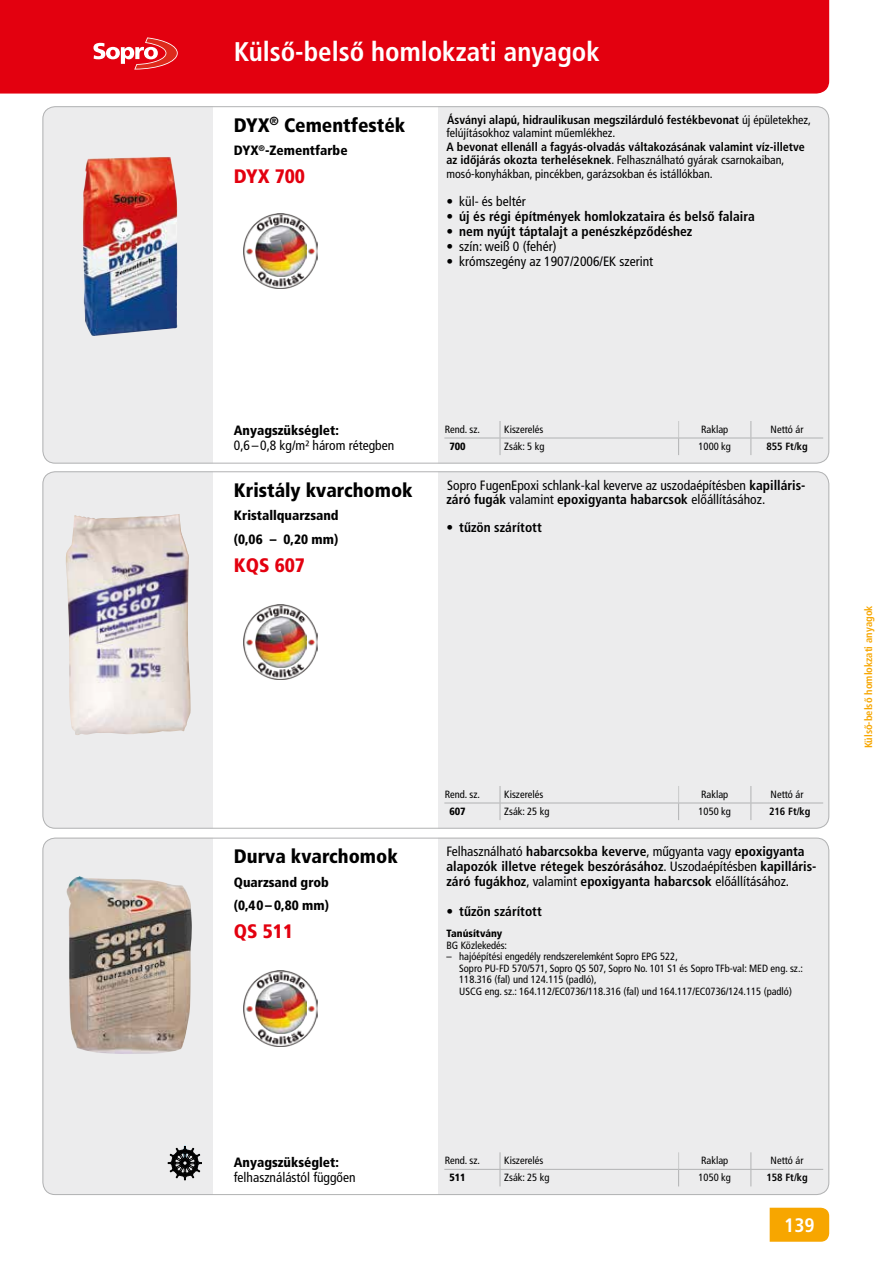
<style>
.page{position:relative;width:893px;height:1263px;background:#fff}
.page>*{position:absolute;margin:0;border:0;box-sizing:border-box;transform-origin:0 0}
.t1{font:700 condensed 27px "Sto Frutiger";color:#fff}
.t2{font:900 condensed 19.5px "Sto Frutiger";color:#000}
.t3{font:900 condensed 19.5px "Sto Frutiger";color:#e3000f}
.t4{font:700 condensed 19.5px "Sto Frutiger";color:#fff}
.t5{font:700 condensed 13.5px/14.9px "Sto Frutiger";color:#000}
.t6{font:condensed 13.5px/13.5px "Sto Frutiger";color:#000}
.t7{font:900 condensed 13.5px/23.5px "Sto Frutiger";color:#000}
.t8{font:700 condensed 12px/13.5px "Sto Frutiger";color:#000}
.t9{font:condensed 10.5px/11.6px "Sto Frutiger";color:#000}
.t10{font:700 condensed 10.5px "Sto Frutiger";color:#f7a600}
.t11{font:700 condensed 10.5px "Sto Frutiger";color:#000}
.t12{font:900 condensed 10.5px "Sto Frutiger";color:#000}
.s1{font-weight:400}
.s2{font-weight:700}
</style>
<div class="page">
<div style="left:0;top:0;width:829px;height:94px;background:#e3000f"></div>
<div style="left:770px;top:1208px;width:59px;height:34px;background:#f7a600"></div>
<svg style="left:93px;top:37px;width:85px;height:33px;background:#e8424a"></svg>
<div style="left:438px;top:838px;width:391px;height:357px;background:#ececed"></div>
<div style="left:43px;top:838px;width:170px;height:357px;background:#ececed"></div>
<img style="left:66px;top:876px;width:126px;height:178px">
<svg style="left:168px;top:1146px;width:34px;height:34px"></svg>
<svg style="left:500px;top:1152px;width:1px;height:34px"></svg>
<svg style="left:678px;top:1152px;width:1px;height:34px"></svg>
<svg style="left:750px;top:1152px;width:1px;height:34px"></svg>
<hr style="left:444px;top:1169px;width:56px;height:1px;background:#b1b2b3">
<hr style="left:500px;top:1169px;width:179px;height:1px;background:#b1b2b3">
<hr style="left:679px;top:1169px;width:72px;height:1px;background:#b1b2b3">
<hr style="left:751px;top:1169px;width:72px;height:1px;background:#b1b2b3">
<div style="left:438px;top:471px;width:391px;height:358px;background:#ececed"></div>
<div style="left:43px;top:471px;width:170px;height:358px;background:#ececed"></div>
<img style="left:66px;top:514px;width:125px;height:221px">
<svg style="left:500px;top:786px;width:1px;height:34px"></svg>
<svg style="left:678px;top:786px;width:1px;height:34px"></svg>
<svg style="left:750px;top:786px;width:1px;height:34px"></svg>
<hr style="left:444px;top:803px;width:56px;height:1px;background:#b1b2b3">
<hr style="left:500px;top:803px;width:179px;height:1px;background:#b1b2b3">
<hr style="left:679px;top:803px;width:72px;height:1px;background:#b1b2b3">
<hr style="left:751px;top:803px;width:72px;height:1px;background:#b1b2b3">
<div style="left:438px;top:106px;width:391px;height:357px;background:#ececed"></div>
<div style="left:43px;top:106px;width:170px;height:357px;background:#ececed"></div>
<svg style="left:500px;top:421px;width:1px;height:34px"></svg>
<svg style="left:678px;top:421px;width:1px;height:34px"></svg>
<svg style="left:750px;top:421px;width:1px;height:34px"></svg>
<hr style="left:444px;top:438px;width:56px;height:1px;background:#b1b2b3">
<hr style="left:500px;top:438px;width:179px;height:1px;background:#b1b2b3">
<hr style="left:679px;top:438px;width:72px;height:1px;background:#b1b2b3">
<hr style="left:751px;top:438px;width:72px;height:1px;background:#b1b2b3">
<img style="left:83px;top:157px;width:95px;height:179px">
<img style="left:243px;top:213px;width:75px;height:76px">
<img style="left:255px;top:226px;width:51px;height:51px">
<img style="left:243px;top:604px;width:75px;height:76px">
<img style="left:255px;top:616px;width:51px;height:51px">
<img style="left:243px;top:970px;width:75px;height:76px">
<img style="left:255px;top:983px;width:51px;height:51px">
<h1 class="t1" style="left:234px;top:35px;width:367px">Külső-belső homlokzati anyagok</h1>
<h2 class="t2" style="left:234px;top:113px;width:173px">DYX<sup>®</sup> Cementfesték</h2>
<p class="t7" style="left:234px;top:139px;width:115px">DYX<sup>®</sup>-Zementfarbe</p>
<h2 class="t3" style="left:234px;top:165px;width:73px">DYX 700</h2>
<p class="t8" style="left:446px;top:113px;width:366px">Ásványi alapú, hidraulikusan megszilárduló festékbevonat <span class="s1">új épületekhez, felújításokhoz valamint műemlékhez.</span></p>
<p class="t8" style="left:446px;top:140px;width:360px">A bevonat ellenáll a fagyás-olvadás váltakozásának valamint víz-illetve az időjárás okozta terheléseknek<span class="s1">. Felhasználható gyárak csarnokaiban, mosó-konyhákban, pincékben, garázsokban és istállókban.</span></p>
<p class="t6" style="left:446px;top:195px;width:81px">• kül- és beltér</p>
<p class="t5" style="left:446px;top:209px;width:310px"><span class="s1">•</span> új és régi építmények homlokzataira és belső falaira</p>
<p class="t5" style="left:446px;top:224px;width:247px"><span class="s1">•</span> nem nyújt táptalajt a penészképződéshez</p>
<p class="t6" style="left:446px;top:240px;width:111px">• szín: weiß 0 (fehér)</p>
<p class="t6" style="left:446px;top:255px;width:208px">• krómszegény az 1907/2006/EK szerint</p>
<p class="t7" style="left:234px;top:419px;width:107px">Anyagszükséglet:</p>
<p class="t6" style="left:234px;top:439px;width:162px">0,6 –0,8 kg/m² három rétegben</p>
<h2 class="t2" style="left:234px;top:478px;width:180px">Kristály kvarchomok</h2>
<p class="t7" style="left:234px;top:504px;width:106px">Kristallquarzsand (0,06 – 0,20 mm)</p>
<h2 class="t3" style="left:234px;top:553px;width:73px">KQS 607</h2>
<p class="t9" style="left:445px;top:424px;width:37px">Rend. sz.</p>
<p class="t9" style="left:504px;top:424px;width:41px">Kiszerelés</p>
<p class="t9" style="left:701px;top:424px;width:29px">Raklap</p>
<p class="t9" style="left:771px;top:424px;width:34px">Nettó ár</p>
<p class="t12" style="left:449px;top:440px;width:18px">700</p>
<p class="t9" style="left:504px;top:441px;width:42px">Zsák: 5 kg</p>
<p class="t9" style="left:699px;top:441px;width:34px">1000 kg</p>
<p class="t11" style="left:766px;top:440px;width:43px">855 Ft/kg</p>
<p class="t6" style="left:446px;top:479px;width:360px">Sopro FugenEpoxi schlank-kal keverve az uszodaépítésben <span class="s2">kapilláris&shy;záró fugák</span> valamint <span class="s2">epoxigyanta habarcsok</span> előállításához.</p>
<p class="t5" style="left:446px;top:520px;width:97px"><span class="s1">•</span> tűzön szárított</p>
<h2 class="t2" style="left:234px;top:844px;width:166px">Durva kvarchomok</h2>
<p class="t7" style="left:234px;top:870px;width:97px">Quarzsand grob (0,40– 0,80 mm)</p>
<h2 class="t3" style="left:234px;top:919px;width:61px">QS 511</h2>
<p class="t9" style="left:445px;top:789px;width:37px">Rend. sz.</p>
<p class="t9" style="left:504px;top:789px;width:41px">Kiszerelés</p>
<p class="t9" style="left:701px;top:789px;width:29px">Raklap</p>
<p class="t9" style="left:771px;top:789px;width:34px">Nettó ár</p>
<p class="t12" style="left:449px;top:805px;width:18px">607</p>
<p class="t9" style="left:504px;top:806px;width:47px">Zsák: 25 kg</p>
<p class="t9" style="left:699px;top:806px;width:34px">1050 kg</p>
<p class="t11" style="left:769px;top:805px;width:43px">216 Ft/kg</p>
<p class="t5" style="left:446px;top:844px;width:371px"><span class="s1">Felhasználható</span> habarcsokba keverve<span class="s1">, műgyanta vagy</span> epoxigyanta alapozók illetve rétegek beszórásához<span class="s1">. Uszodaépítésben</span> kapilláris&shy;záró fugákhoz<span class="s1">, valamint</span> epoxigyanta habarcsok <span class="s1">előállításához.</span></p>
<p class="t5" style="left:446px;top:904px;width:97px"><span class="s1">•</span> tűzön szárított</p>
<p class="t12" style="left:446px;top:927px;width:57px">Tanúsítvány</p>
<p class="t9" style="left:446px;top:939px;width:62px">BG Közlekedés:</p>
<p class="t9" style="left:459px;top:951px;width:345px;text-indent:-13px">– hajóépítési engedély rendszerelemként Sopro EPG 522,<br>Sopro PU-FD 570/571, Sopro QS 507, Sopro No. 101 S1 és Sopro TFb-val: MED eng. sz.:<br>118.316 (fal) und 124.115 (padló),<br>USCG eng. sz.: 164.112/EC0736/118.316 (fal) und 164.117/EC0736/124.115 (padló)</p>
<p class="t10" style="left:862px;top:748px;width:144px;rotate:-90deg">Külső-belső homlokzati anyagok</p>
<p class="t7" style="left:234px;top:1151px;width:107px">Anyagszükséglet:</p>
<p class="t6" style="left:234px;top:1171px;width:123px">felhasználástól függően</p>
<p class="t9" style="left:445px;top:1155px;width:37px">Rend. sz.</p>
<p class="t9" style="left:504px;top:1155px;width:41px">Kiszerelés</p>
<p class="t9" style="left:701px;top:1155px;width:29px">Raklap</p>
<p class="t9" style="left:771px;top:1155px;width:34px">Nettó ár</p>
<p class="t12" style="left:449px;top:1171px;width:18px">511</p>
<p class="t9" style="left:504px;top:1172px;width:47px">Zsák: 25 kg</p>
<p class="t9" style="left:699px;top:1172px;width:34px">1050 kg</p>
<p class="t11" style="left:766px;top:1171px;width:43px">158 Ft/kg</p>
<h2 class="t4" style="left:784px;top:1213px;width:32px">139</h2>
</div>
